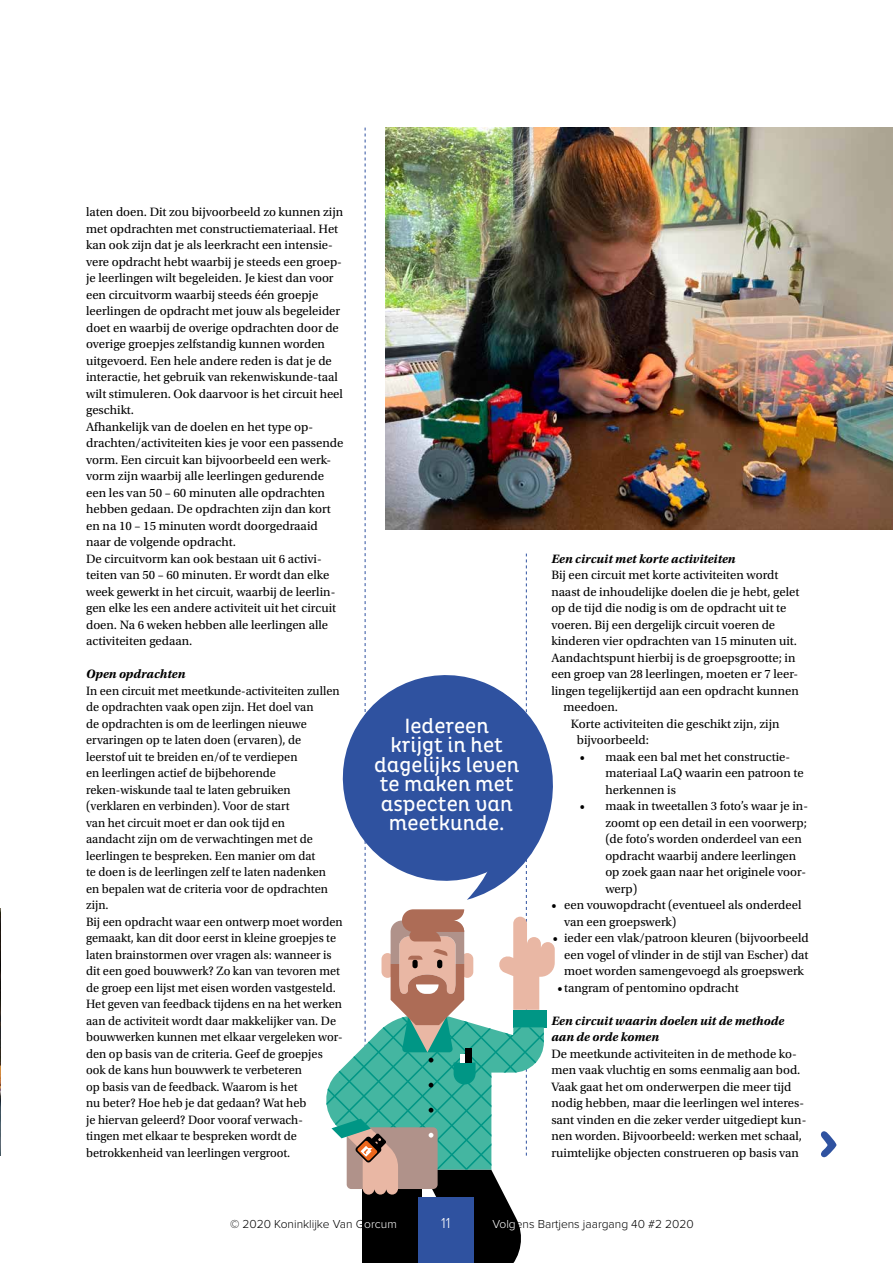
<style>
.page{position:relative;width:893px;height:1263px;background:#fff}
.page>*{position:absolute;margin:0;border:0;box-sizing:border-box;transform-origin:0 0}
.t1{font:21px/19.5px "Pluto Cond";color:#fff;text-align:center}
.t2{font:300 15px "Proxima Nova";color:#fff}
.t3{font:12.75px/16.5px "Utopia Std";color:#000}
.t4{font:italic 700 12.75px/16.5px "Utopia Std";color:#000}
.t5{font:300 12px "Proxima Nova";color:#000}
.s1{color:#fff}
</style>
<div class="page">
<img style="left:568px;top:128px;width:325px;height:401px">
<svg style="left:821px;top:1131px;width:15px;height:26px"></svg>
<img style="left:0;top:908px;width:1px;height:247px">
<img style="left:326px;top:128px;width:242px;height:1135px">
<div style="left:418px;top:1197px;width:55px;height:66px;background:#2f52a0"></div>
<p class="t3" style="left:86px;top:204px;width:259px">laten doen. Dit zou bijvoorbeeld zo kunnen zijn met opdrachten met constructiemateriaal. Het kan ook zijn dat je als leerkracht een intensie&shy;vere opdracht hebt waarbij je steeds een groep&shy;je leerlingen wilt begeleiden. Je kiest dan voor een circuitvorm waarbij steeds één groepje leerlingen de opdracht met jouw als begeleider doet en waarbij de overige opdrachten door de overige groepjes zelfstandig kunnen worden uitgevoerd. Een hele andere reden is dat je de interactie, het gebruik van rekenwiskunde-taal wilt stimuleren. Ook daarvoor is het circuit heel geschikt.<br>Afhankelijk van de doelen en het type op&shy;drachten/activiteiten kies je voor een passende vorm. Een circuit kan bijvoorbeeld een werk&shy;vorm zijn waarbij alle leerlingen gedurende een les van 50 – 60 minuten alle opdrachten hebben gedaan. De opdrachten zijn dan kort en na 10 – 15 minuten wordt doorgedraaid naar de volgende opdracht.<br>De circuitvorm kan ook bestaan uit 6 activi&shy;teiten van 50 – 60 minuten. Er wordt dan elke week gewerkt in het circuit, waarbij de leerlin&shy;gen elke les een andere activiteit uit het circuit doen. Na 6 weken hebben alle leerlingen alle activiteiten gedaan.</p>
<p class="t4" style="left:86px;top:666px;width:101px">Open opdrachten</p>
<p class="t3" style="left:86px;top:682px;width:258px">In een circuit met meetkunde-activiteiten zullen de opdrachten vaak open zijn. Het doel van<br>de opdrachten is om de leerlingen nieuwe ervaringen op te laten doen (ervaren), de leerstof uit te breiden en/of te verdiepen<br>en leerlingen actief de bijbehorende reken-wiskunde taal te laten gebruiken (verklaren en verbinden). Voor de start<br>van het circuit moet er dan ook tijd en<br>aandacht zijn om de verwachtingen met de leerlingen te bespreken. Een manier om dat<br>te doen is de leerlingen zelf te laten nadenken<br>en bepalen wat de criteria voor de opdrachten zijn.<br>Bij een opdracht waar een ontwerp moet worden gemaakt, kan dit door eerst in kleine groepjes te laten brainstormen over vragen als: wanneer is dit een goed bouwwerk? Zo kan van tevoren met de groep een lijst met eisen worden vastgesteld.<br>Het geven van feedback tijdens en na het werken aan de activiteit wordt daar makkelijker van. De bouwwerken kunnen met elkaar vergeleken wor&shy;den op basis van de criteria. Geef de groepjes ook de kans hun bouwwerk te verbeteren<br>op basis van de feedback. Waarom is het<br>nu beter? Hoe heb je dat gedaan? Wat heb<br>je hiervan geleerd? Door vooraf verwach-<br>tingen met elkaar te bespreken wordt de betrokkenheid van leerlingen vergroot.</p>
<h1 class="t1" style="left:374px;top:716px;width:147px">Iedereen<br>krijgt in het dagelijks leven te maken met aspecten van meetkunde.</h1>
<p class="t4" style="left:551px;top:550px;width:186px">Een circuit met korte activiteiten</p>
<p class="t3" style="left:551px;top:567px;width:228px">Bij een circuit met korte activiteiten wordt</p>
<p class="t3" style="left:551px;top:583px;width:249px">naast de inhoudelijke doelen die je hebt, gelet</p>
<p class="t3" style="left:551px;top:600px;width:237px">op de tijd die nodig is om de opdracht uit te</p>
<p class="t3" style="left:551px;top:616px;width:225px">voeren. Bij een dergelijk circuit voeren de</p>
<p class="t3" style="left:551px;top:633px;width:247px">kinderen vier opdrachten van 15 minuten uit.</p>
<p class="t3" style="left:551px;top:649px;width:246px">Aandachtspunt hierbij is de groepsgrootte; in</p>
<p class="t3" style="left:551px;top:666px;width:248px">een groep van 28 leerlingen, moeten er 7 leer-</p>
<p class="t3" style="left:551px;top:682px;width:249px">lingen tegelijkertijd aan een opdracht kunnen</p>
<p class="t3" style="left:563px;top:699px;width:56px">meedoen.</p>
<p class="t3" style="left:571px;top:715px;width:210px">Korte activiteiten die geschikt zijn, zijn</p>
<p class="t3" style="left:577px;top:732px;width:74px">bijvoorbeeld:</p>
<p class="t3" style="left:605px;top:748px;width:200px;text-indent:-26px">• maak een bal met het constructie&shy;materiaal LaQ waarin een patroon te herkennen is</p>
<p class="t3" style="left:605px;top:798px;width:204px;text-indent:-26px">• maak in tweetallen 3 foto’s waar je in&shy;zoomt op een detail in een voorwerp; (de foto’s worden onderdeel van een opdracht waarbij andere leerlingen op zoek gaan naar het originele voor&shy;werp)</p>
<p class="t3" style="left:564px;top:897px;width:239px;text-indent:-13px">• een vouwopdracht (eventueel als onderdeel van een groepswerk)</p>
<p class="t3" style="left:564px;top:930px;width:246px;text-align:justify;text-indent:-11px">• ieder een vlak/patroon kleuren (bijvoorbeeld een vogel of vlinder in de stijl van Escher) dat moet worden samengevoegd als groepswerk</p>
<p class="t3" style="left:557px;top:979px;width:183px">• tangram of pentomino opdracht</p>
<p class="t4" style="left:551px;top:1012px;width:234px">Een circuit waarin doelen uit de methode aan de orde komen</p>
<p class="t3" style="left:551px;top:1045px;width:256px">De meetkunde activiteiten in de methode ko&shy;men vaak vluchtig en soms eenmalig aan bod.<br>Vaak gaat het om onderwerpen die meer tijd nodig hebben, maar die leerlingen wel interes&shy;sant vinden en die zeker verder uitgediept kun&shy;nen worden. Bijvoorbeeld: werken met schaal, ruimtelijke objecten construeren op basis van</p>
<p class="t5" style="left:230px;top:1218px;width:168px">© 2020 Koninklijke Van G<span class="s1">orcum</span></p>
<p class="t2" style="left:441px;top:1216px;width:11px">11</p>
<p class="t5" style="left:492px;top:1218px;width:203px"><span class="s1">Volg</span>ens Bartjens jaargang 40 #2 2020</p>
</div>
